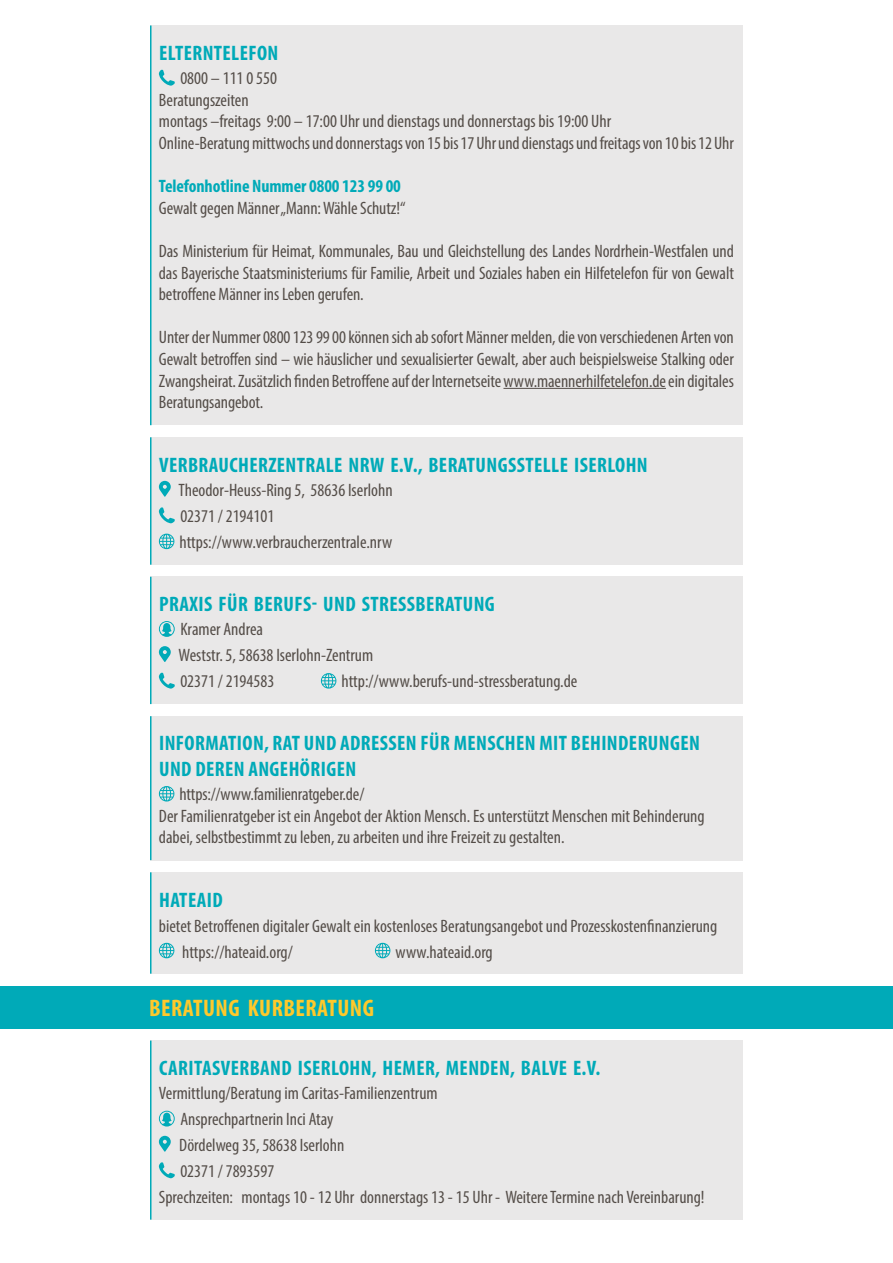
<style>
.page{position:relative;width:893px;height:1263px;background:#fff}
.page>*{position:absolute;margin:0;border:0;box-sizing:border-box;transform-origin:0 0}
.t1{font:700 condensed 24px "Myriad Pro";letter-spacing:.02em;color:#ffc92b}
.t2{font:700 condensed 21px/25.2px "Myriad Pro";letter-spacing:.02em;color:#00aab8}
.t3{font:condensed 18px/21.6px "Myriad Pro";color:#544d48}
.t4{font:700 condensed 18px "Myriad Pro";letter-spacing:-.005em;color:#00aab8}
</style>
<div class="page">
<div style="left:150px;top:26px;width:592px;height:399px;background:#e7e6e6"></div>
<hr style="left:503px;top:388px;width:163px;height:1px;background:#544d48">
<svg style="left:159px;top:70px;width:16px;height:16px"></svg>
<hr style="left:150px;top:26px;width:2px;height:399px;background:#00aab8">
<div style="left:150px;top:437px;width:592px;height:128px;background:#e7e6e6"></div>
<svg style="left:159px;top:481px;width:12px;height:16px"></svg>
<svg style="left:159px;top:507px;width:16px;height:16px"></svg>
<svg style="left:159px;top:534px;width:15px;height:15px"></svg>
<hr style="left:150px;top:437px;width:2px;height:128px;background:#00aab8">
<div style="left:150px;top:577px;width:592px;height:127px;background:#e7e6e6"></div>
<svg style="left:159px;top:621px;width:16px;height:16px"></svg>
<svg style="left:159px;top:646px;width:12px;height:16px"></svg>
<svg style="left:159px;top:673px;width:16px;height:16px"></svg>
<svg style="left:321px;top:673px;width:15px;height:16px"></svg>
<hr style="left:150px;top:577px;width:2px;height:127px;background:#00aab8">
<div style="left:150px;top:716px;width:592px;height:144px;background:#e7e6e6"></div>
<svg style="left:159px;top:786px;width:15px;height:15px"></svg>
<hr style="left:150px;top:716px;width:2px;height:144px;background:#00aab8">
<div style="left:150px;top:872px;width:592px;height:102px;background:#e7e6e6"></div>
<svg style="left:159px;top:943px;width:15px;height:15px"></svg>
<svg style="left:375px;top:943px;width:15px;height:15px"></svg>
<hr style="left:150px;top:872px;width:2px;height:102px;background:#00aab8">
<div style="left:0;top:986px;width:893px;height:42px;background:#00aab8"></div>
<div style="left:150px;top:1040px;width:592px;height:179px;background:#e7e6e6"></div>
<svg style="left:159px;top:1111px;width:16px;height:15px"></svg>
<svg style="left:159px;top:1136px;width:12px;height:15px"></svg>
<svg style="left:159px;top:1162px;width:16px;height:16px"></svg>
<hr style="left:150px;top:1040px;width:2px;height:179px;background:#00aab8">
<p class="t2" style="left:159px;top:40px;width:121px">ELTERNTELEFON</p>
<p class="t3" style="left:159px;top:67px;width:576px;text-indent:21px">0800 – 111 0 550<br>Beratungszeiten<br>montags –freitags 9:00 – 17:00 Uhr und dienstags und donnerstags bis 19:00 Uhr<br>Online-Beratung mittwochs und donnerstags von 15 bis 17 Uhr und dienstags und freitags von 10 bis 12 Uhr</p>
<p class="t4" style="left:159px;top:175px;width:244px">Telefonhotline Nummer 0800 123 99 00</p>
<p class="t3" style="left:159px;top:197px;width:248px">Gewalt gegen Männer „Mann: Wähle Schutz!“</p>
<p class="t3" style="left:159px;top:240px;width:577px;text-align:justify">Das Ministerium für Heimat, Kommunales, Bau und Gleichstellung des Landes Nordrhein-Westfalen und das Bayerische Staatsministeriums für Familie, Arbeit und Soziales haben ein Hilfetelefon für von Gewalt betroffene Männer ins Leben gerufen.</p>
<p class="t3" style="left:159px;top:326px;width:577px;text-align:justify">Unter der Nummer 0800 123 99 00 können sich ab sofort Männer melden, die von verschiedenen Arten von Gewalt betroffen sind – wie häuslicher und sexualisierter Gewalt, aber auch beispielsweise Stalking oder Zwangsheirat. Zusätzlich finden Betroffene auf der Internetseite www.maennerhilfetelefon.de ein digitales Beratungsangebot.</p>
<p class="t2" style="left:159px;top:451px;width:490px">VERBRAUCHERZENTRALE NRW E.V., BERATUNGSSTELLE ISERLOHN</p>
<p class="t3" style="left:179px;top:477px;width:216px;line-height:25.8px">Theodor-Heuss-Ring 5, 58636 Iserlohn<br>02371 / 2194101 https://www.verbraucherzentrale.nrw</p>
<p class="t2" style="left:159px;top:591px;width:337px">PRAXIS FÜR BERUFS- UND STRESSBERATUNG</p>
<p class="t3" style="left:179px;top:616px;width:196px;line-height:25.8px">Kramer Andrea<br>Weststr. 5, 58638 Iserlohn-Zentrum<br>02371 / 2194583</p>
<p class="t3" style="left:342px;top:670px;width:237px">http://www.berufs-und-stressberatung.de</p>
<p class="t2" style="left:159px;top:730px;width:542px">INFORMATION, RAT UND ADRESSEN FÜR MENSCHEN MIT BEHINDERUNGEN<br>UND DEREN ANGEHÖRIGEN</p>
<p class="t3" style="left:159px;top:783px;width:547px;text-indent:21px">https://www.familienratgeber.de/<br>Der Familienratgeber ist ein Angebot der Aktion Mensch. Es unterstützt Menschen mit Behinderung dabei, selbstbestimmt zu leben, zu arbeiten und ihre Freizeit zu gestalten.</p>
<p class="t2" style="left:159px;top:886px;width:65px">HATEAID</p>
<p class="t3" style="left:182px;top:913px;width:537px;line-height:25.8px;text-indent:-23px">bietet Betroffenen digitaler Gewalt ein kostenloses Beratungsangebot und Prozesskostenfinanzierung https://hateaid.org/</p>
<p class="t3" style="left:396px;top:941px;width:99px">www.hateaid.org</p>
<h1 class="t1" style="left:149px;top:993px;width:227px">BERATUNG KURBERATUNG</h1>
<p class="t2" style="left:159px;top:1055px;width:443px">CARITASVERBAND ISERLOHN, HEMER, MENDEN, BALVE E.V.</p>
<p class="t3" style="left:159px;top:1082px;width:280px">Vermittlung/Beratung im Caritas-Familienzentrum</p>
<p class="t3" style="left:180px;top:1108px;width:155px">Ansprechpartnerin Inci Atay</p>
<p class="t3" style="left:179px;top:1134px;width:167px">Dördelweg 35, 58638 Iserlohn</p>
<p class="t3" style="left:180px;top:1160px;width:95px">02371 / 7893597</p>
<p class="t3" style="left:159px;top:1185px;width:547px">Sprechzeiten: montags 10 - 12 Uhr donnerstags 13 - 15 Uhr - Weitere Termine nach Vereinbarung!</p>
</div>
